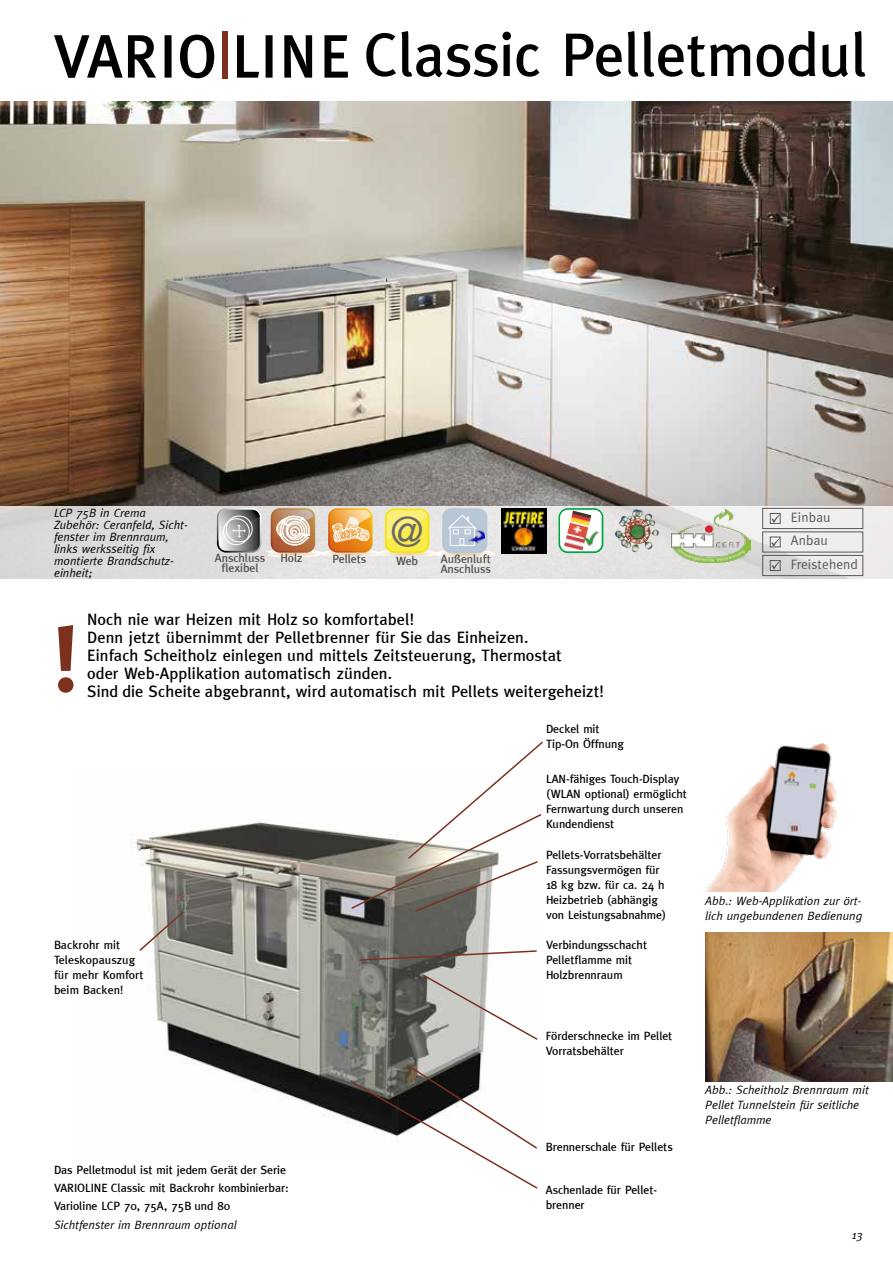
<style>
.page{position:relative;width:893px;height:1263px;background:#fff}
.page>*{position:absolute;margin:0;border:0;box-sizing:border-box;transform-origin:0 0}
.t1{font:700 93.75px "Meta";color:#7c311f}
.t2{font:42.15px "Meta";color:#69686a}
.t3{font:500 16.5px/18px "Meta";letter-spacing:.01em;color:#000}
.t4{font:13.5px/23.5px "Meta";letter-spacing:.01em;color:#575756}
.t5{font:500 12px/15px "Meta";color:#000}
.t6{font:italic 12px/12px "Meta";color:#000}
.t7{font:500 12px/10.5px "Meta";color:#4d4d4c}
.t8{font:500 12px "Meta";color:#4a4a49}
.t9{font:500 4.35px/5.1px "Meta";color:#000}
</style>
<div class="page">
<img style="left:0;top:102px;width:893px;height:404px">
<svg style="left:0;top:506px;width:893px;height:72px;fill:#dddcdb"></svg>
<img style="left:706px;top:932px;width:187px;height:149px">
<img style="left:706px;top:743px;width:130px;height:149px">
<div style="left:762px;top:508px;width:101px;height:21px;border:1px solid #575756"></div>
<div style="left:770px;top:513px;width:10px;height:11px;border:1px solid #575756"></div>
<div style="left:762px;top:531px;width:101px;height:21px;border:1px solid #575756"></div>
<div style="left:770px;top:537px;width:10px;height:10px;border:1px solid #575756"></div>
<div style="left:762px;top:555px;width:101px;height:21px;border:1px solid #575756"></div>
<svg style="left:654px;top:560px;width:179px;height:18px"></svg>
<svg style="left:771px;top:538px;width:9px;height:9px"></svg>
<svg style="left:771px;top:514px;width:10px;height:9px"></svg>
<svg style="left:237px;top:35px;width:111px;height:43px"></svg>
<div style="left:222px;top:31px;width:6px;height:48px;background:#7c311f"></div>
<svg style="left:54px;top:35px;width:160px;height:43px"></svg>
<svg style="left:366px;top:31px;width:499px;height:46px"></svg>
<img style="left:671px;top:508px;width:79px;height:54px">
<div style="left:210px;top:549px;width:59px;height:9px;background:#e0dcdc;border-radius:50%"></div>
<img style="left:217px;top:508px;width:422px;height:70px">
<img style="left:131px;top:821px;width:360px;height:302px">
<svg style="left:358px;top:949px;width:179px;height:13px"></svg>
<svg style="left:422px;top:973px;width:116px;height:68px"></svg>
<svg style="left:349px;top:1063px;width:189px;height:126px"></svg>
<svg style="left:350px;top:741px;width:193px;height:172px"></svg>
<svg style="left:138px;top:910px;width:47px;height:42px"></svg>
<p class="t6" style="left:54px;top:507px;width:135px">LCP 75B in Crema<br>Zubehör: Ceranfeld, Sicht&shy;fenster im Brennraum, links werksseitig fix montierte Brandschutz&shy;einheit;</p>
<p class="t7" style="left:215px;top:552px;width:52px;text-align:center">Anschluss flexibel</p>
<p class="t7" style="left:281px;top:553px;width:23px">Holz</p>
<p class="t8" style="left:332px;top:552px;width:35px">Pellets</p>
<h2 class="t2" style="left:390px;top:508px;width:35px">@</h2>
<p class="t4" style="left:791px;top:505px;width:41px">Einbau<br>Anbau</p>
<p class="t7" style="left:441px;top:553px;width:52px">Außenluft<br>Anschluss</p>
<p class="t8" style="left:396px;top:554px;width:23px">Web</p>
<p class="t4" style="left:791px;top:552px;width:69px">Freistehend</p>
<p class="t9" style="left:455px;top:558px;width:19px">Außenluft<br>Anschluss</p>
<h1 class="t1" style="left:54px;top:605px;width:25px">!</h1>
<h3 class="t3" style="left:87px;top:610px;width:476px">Noch nie war Heizen mit Holz so komfortabel!<br>Denn jetzt übernimmt der Pelletbrenner für Sie das Einheizen.<br>Einfach Scheitholz einlegen und mittels Zeitsteuerung, Thermostat oder Web-Applikation automatisch zünden.</h3>
<h3 class="t3" style="left:87px;top:682px;width:518px">Sind die Scheite abgebrannt, wird automatisch mit Pellets weitergeheizt!</h3>
<p class="t5" style="left:546px;top:721px;width:79px">Deckel mit<br>Tip-On Öffnung</p>
<p class="t5" style="left:546px;top:772px;width:142px">LAN-fähiges Touch-Display (WLAN optional) ermöglicht<br>Fernwartung durch unseren<br>Kundendienst</p>
<p class="t5" style="left:546px;top:848px;width:121px">Pellets-Vorratsbehälter<br>Fassungsvermögen für<br>18 kg bzw. für ca. 24 h<br>Heizbetrieb (abhängig von Leistungsabnahme)</p>
<p class="t5" style="left:54px;top:937px;width:91px">Backrohr mit<br>Teleskopauszug für mehr Komfort beim Backen!</p>
<p class="t5" style="left:54px;top:1160px;width:236px;line-height:18px">Das Pelletmodul ist mit jedem Gerät der Serie<br>VARIOLINE Classic mit Backrohr kombinierbar:<br>Varioline LCP 70, 75A, 75B und 80</p>
<p class="t6" style="left:54px;top:1218px;width:184px">Sichtfenster im Brennraum optional</p>
<p class="t5" style="left:546px;top:937px;width:103px">Verbindungsschacht<br>Pelletflamme mit<br>Holzbrennraum</p>
<p class="t5" style="left:546px;top:1028px;width:128px">Förderschnecke im Pellet<br>Vorratsbehälter</p>
<p class="t5" style="left:546px;top:1139px;width:128px">Brennerschale für Pellets</p>
<p class="t5" style="left:546px;top:1182px;width:113px">Aschenlade für Pellet&shy;brenner</p>
<p class="t6" style="left:705px;top:893px;width:159px;line-height:15px">Abb.: Web-Applikation zur ört&shy;lich ungebundenen Bedienung</p>
<p class="t6" style="left:705px;top:1082px;width:165px;line-height:15px">Abb.: Scheitholz Brennraum mit<br>Pellet Tunnelstein für seitliche<br>Pelletflamme</p>
<p class="t6" style="left:852px;top:1229px;width:13px">13</p>
</div>
